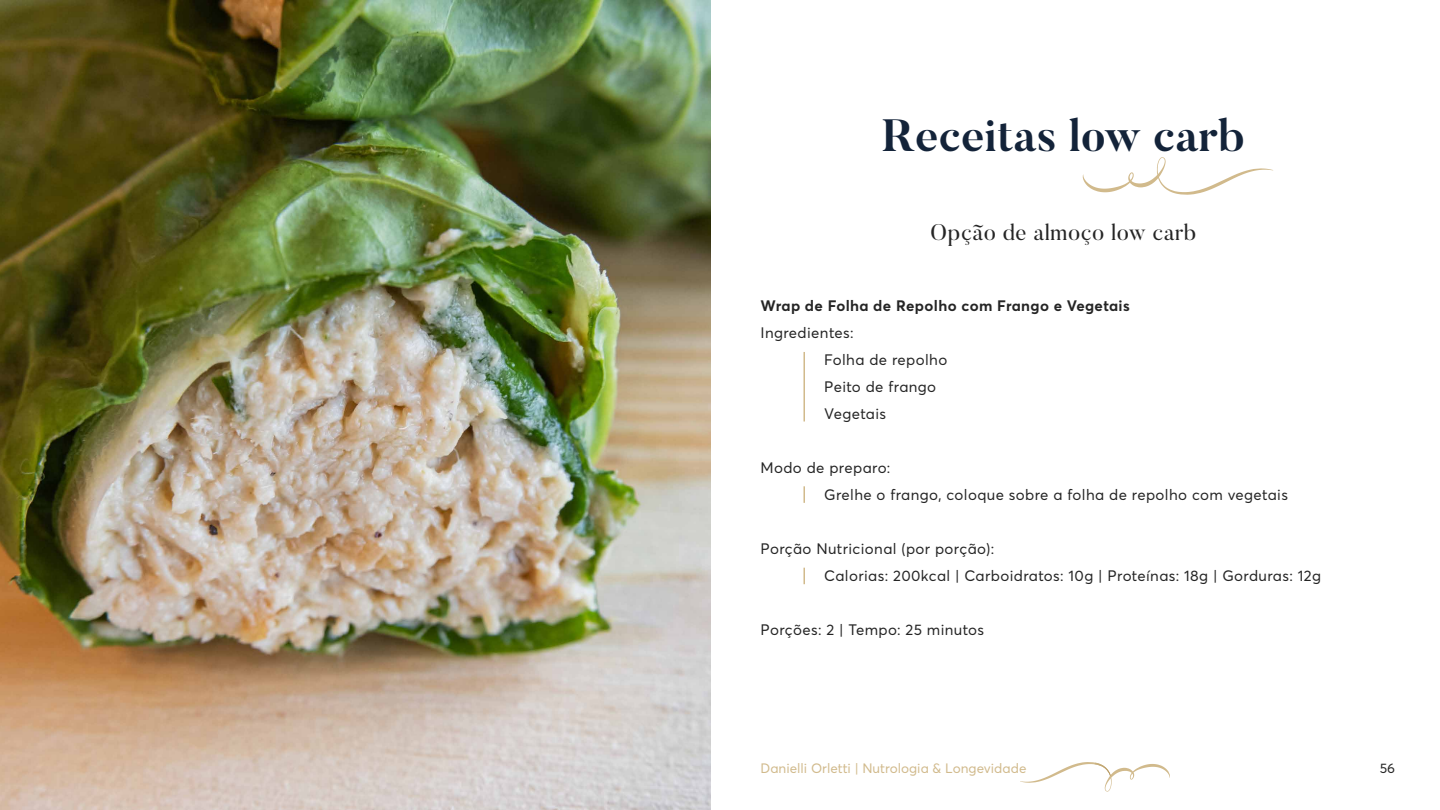
<style>
.page{position:relative;width:1440px;height:810px;background:#fff}
.page>*{position:absolute;margin:0;border:0;box-sizing:border-box;transform-origin:0 0}
.t1{font:700 45px "Butler";color:#132339}
.t2{font:22.5px "Butler";letter-spacing:.025em;color:#252525}
.t3{font:15px/27px "Averta";letter-spacing:.025em;color:#252525}
.t4{font:700 15px "Averta";letter-spacing:.025em;color:#252525}
.t5{font:13.5px "Averta Demo";color:#d1ba8c}
.t6{font:13.5px "Averta Demo";color:#252525}
</style>
<div class="page">
<svg style="left:1020px;top:762px;width:150px;height:30px"></svg>
<img style="left:1094px;top:763px;width:17px;height:13px">
<img style="left:0;top:0;width:711px;height:810px">
<svg style="left:1083px;top:157px;width:190px;height:38px"></svg>
<hr style="left:803px;top:352px;width:2px;height:70px;background:#d1ba8c">
<svg style="left:803px;top:486px;width:2px;height:17px"></svg>
<svg style="left:803px;top:568px;width:2px;height:16px"></svg>
<h1 class="t1" style="left:882px;top:107px;width:364px">Receitas low carb</h1>
<h2 class="t2" style="left:931px;top:218px;width:267px">Opção de almoço low carb</h2>
<p class="t4" style="left:760px;top:297px;width:371px">Wrap de Folha de Repolho com Frango e Vegetais</p>
<p class="t3" style="left:824px;top:320px;width:125px;text-indent:-64px">Ingredientes:<br>Folha de repolho<br>Peito de frango<br>Vegetais</p>
<p class="t3" style="left:824px;top:455px;width:465px;text-indent:-64px">Modo de preparo:<br>Grelhe o frango, coloque sobre a folha de repolho com vegetais</p>
<p class="t3" style="left:824px;top:536px;width:498px;text-indent:-64px">Porção Nutricional (por porção):<br>Calorias: 200kcal | Carboidratos: 10g | Proteínas: 18g | Gorduras: 12g</p>
<p class="t3" style="left:760px;top:617px;width:225px">Porções: 2 | Tempo: 25 minutos</p>
<p class="t5" style="left:760px;top:760px;width:267px">Danielli Orletti | Nutrologia &amp; Longevidade</p>
<p class="t6" style="left:1380px;top:760px;width:17px">56</p>
</div>
